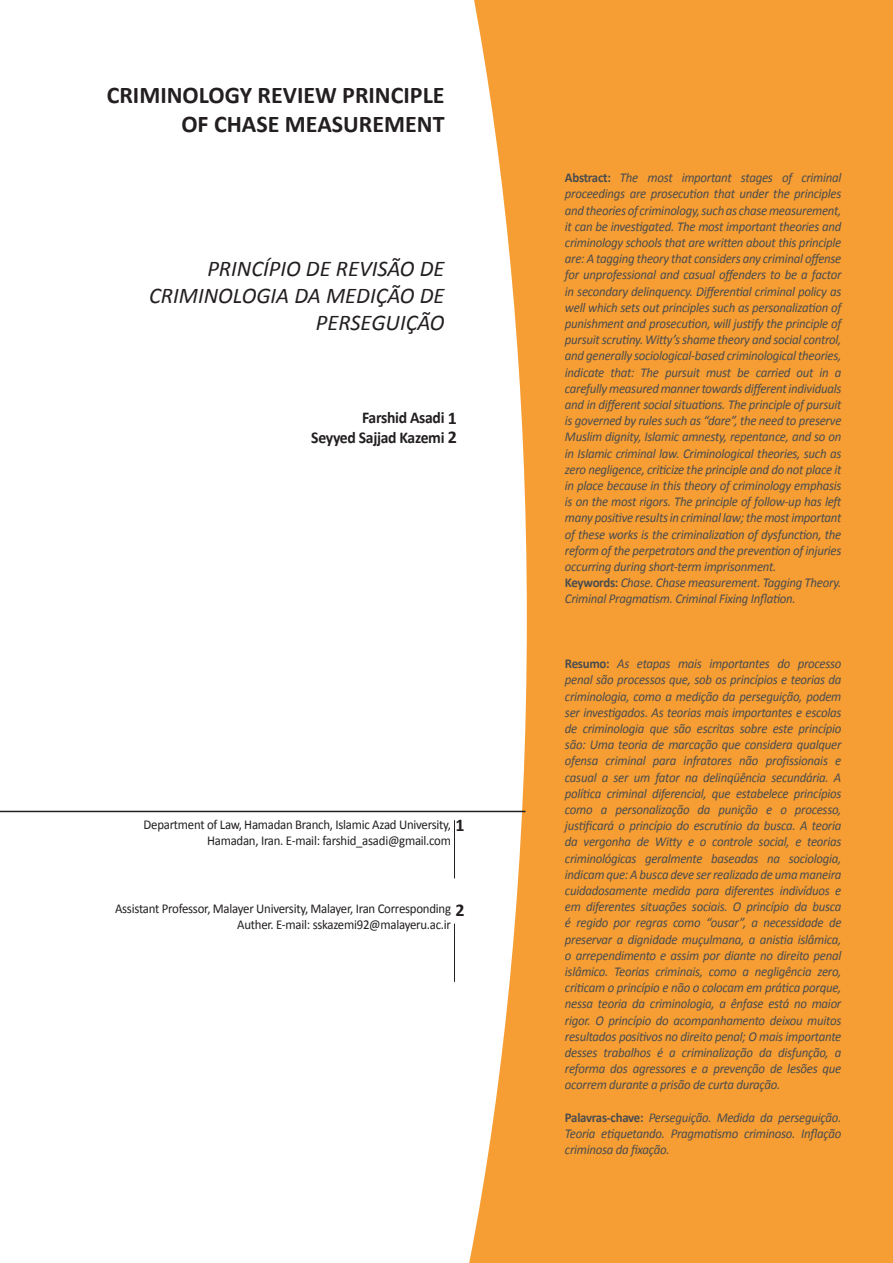
<style>
.page{position:relative;width:893px;height:1263px;background:#fff}
.page>*{position:absolute;margin:0;border:0;box-sizing:border-box;transform-origin:0 0}
.Titulo{font:700 24px/28.8px "Calibri";color:#231f20;text-align:right}
.Titulo_Ingles{font:italic 22.5px/27px "Calibri";color:#231f20;text-align:right}
.Titulo-2{font:700 18px "Calibri";color:#231f20}
.texto{font:700 16.5px "Calibri";letter-spacing:-.02em;color:#231f20;scale:.95 1}
.RESUMO{font:italic 13.5px/16.2px "Calibri";letter-spacing:-.02em;color:#4b4c4d;text-align:justify;scale:.95 1}
.texto-2{font:13.5px/16.2px "Calibri";letter-spacing:-.02em;color:#231f20;text-align:right;scale:.95 1}
.s1{font-size:18px}
.s2{font-weight:700;font-style:normal}
</style>
<div class="page">
<svg style="left:469px;top:0;width:424px;height:1263px;background:#f6a747"></svg>
<hr style="left:0;top:811px;width:525px;height:1px;background:#231f20">
<hr style="left:454px;top:820px;width:1px;height:58px;background:#231f20">
<hr style="left:454px;top:923px;width:1px;height:59px;background:#231f20">
<p class="Titulo" style="left:107px;top:80px;width:339px">CRIMINOLOGY REVIEW PRINCIPLE<br>OF CHASE MEASUREMENT</p>
<p class="Titulo_Ingles" style="left:149px;top:254px;width:297px">PRINCÍPIO DE REVISÃO DE<br>CRIMINOLOGIA DA MEDIÇÃO DE<br>PERSEGUIÇÃO</p>
<p class="texto" style="left:362px;top:407px;width:101px">Farshid Asadi <span class="s1">1</span></p>
<p class="texto" style="left:311px;top:427px;width:155px">Seyyed Sajjad Kazemi <span class="s1">2</span></p>
<p class="texto-2" style="left:144px;top:816px;width:325px">Department of Law, Hamadan Branch, Islamic Azad University,<br>Hamadan, Iran. E-mail: farshid_asadi@gmail.com</p>
<p class="Titulo-2" style="left:456px;top:814px;width:11px">1</p>
<p class="Titulo-2" style="left:456px;top:898px;width:11px">2</p>
<p class="texto-2" style="left:115px;top:901px;width:355px">Assistant Professor, Malayer University, Malayer, Iran Corresponding<br>Auther. E-mail: sskazemi92@malayeru.ac.ir</p>
<p class="RESUMO" style="left:565px;top:169px;width:294px"><span class="s2">Abstract:</span> The most important stages of criminal proceedings are prosecution that under the principles and theories of criminology, such as chase measurement, it can be investigated. The most important theories and criminology schools that are written about this principle are: A tagging theory that considers any criminal offense for unprofessional and casual offenders to be a factor in secondary delinquency. Differential criminal policy as well which sets out principles such as personalization of punishment and prosecution, will justify the principle of pursuit scrutiny. Witty’s shame theory and social control, and generally sociological-based criminological theories, indicate that: The pursuit must be carried out in a carefully measured manner towards different individuals and in different social situations. The principle of pursuit is governed by rules such as “dare”, the need to preserve Muslim dignity, Islamic amnesty, repentance, and so on in Islamic criminal law. Criminological theories, such as zero negligence, criticize the principle and do not place it in place because in this theory of criminology emphasis is on the most rigors. The principle of follow-up has left many positive results in criminal law; the most important of these works is the criminalization of dysfunction, the reform of the perpetrators and the prevention of injuries occurring during short-term imprisonment.</p>
<p class="RESUMO" style="left:565px;top:574px;width:292px"><span class="s2">Keywords:</span> Chase. Chase measurement. Tagging Theory.<br>Criminal Pragmatism. Criminal Fixing Inflation.</p>
<p class="RESUMO" style="left:565px;top:655px;width:293px"><span class="s2">Resumo:</span> As etapas mais importantes do processo penal são processos que, sob os princípios e teorias da criminologia, como a medição da perseguição, podem ser investigados. As teorias mais importantes e escolas de criminologia que são escritas sobre este princípio são: Uma teoria de marcação que considera qualquer ofensa criminal para infratores não profissionais e casual a ser um fator na delinqüência secundária. A política criminal diferencial, que estabelece princípios como a personalização da punição e o processo, justificará o princípio do escrutínio da busca. A teoria da vergonha de Witty e o controle social, e teorias criminológicas geralmente baseadas na sociologia, indicam que: A busca deve ser realizada de uma maneira cuidadosamente medida para diferentes indivíduos e em diferentes situações sociais. O princípio da busca é regido por regras como “ousar”, a necessidade de preservar a dignidade muçulmana, a anistia islâmica, o arrependimento e assim por diante no direito penal islâmico. Teorias criminais, como a negligência zero, criticam o princípio e não o colocam em prática porque, nessa teoria da criminologia, a ênfase está no maior rigor. O princípio do acompanhamento deixou muitos resultados positivos no direito penal; O mais importante desses trabalhos é a criminalização da disfunção, a reforma dos agressores e a prevenção de lesões que ocorrem durante a prisão de curta duração.</p>
<p class="RESUMO" style="left:565px;top:1109px;width:292px"><span class="s2">Palavras-chave:</span> Perseguição. Medida da perseguição.<br>Teoria etiquetando. Pragmatismo criminoso. Inflação criminosa da fixação.</p>
</div>
